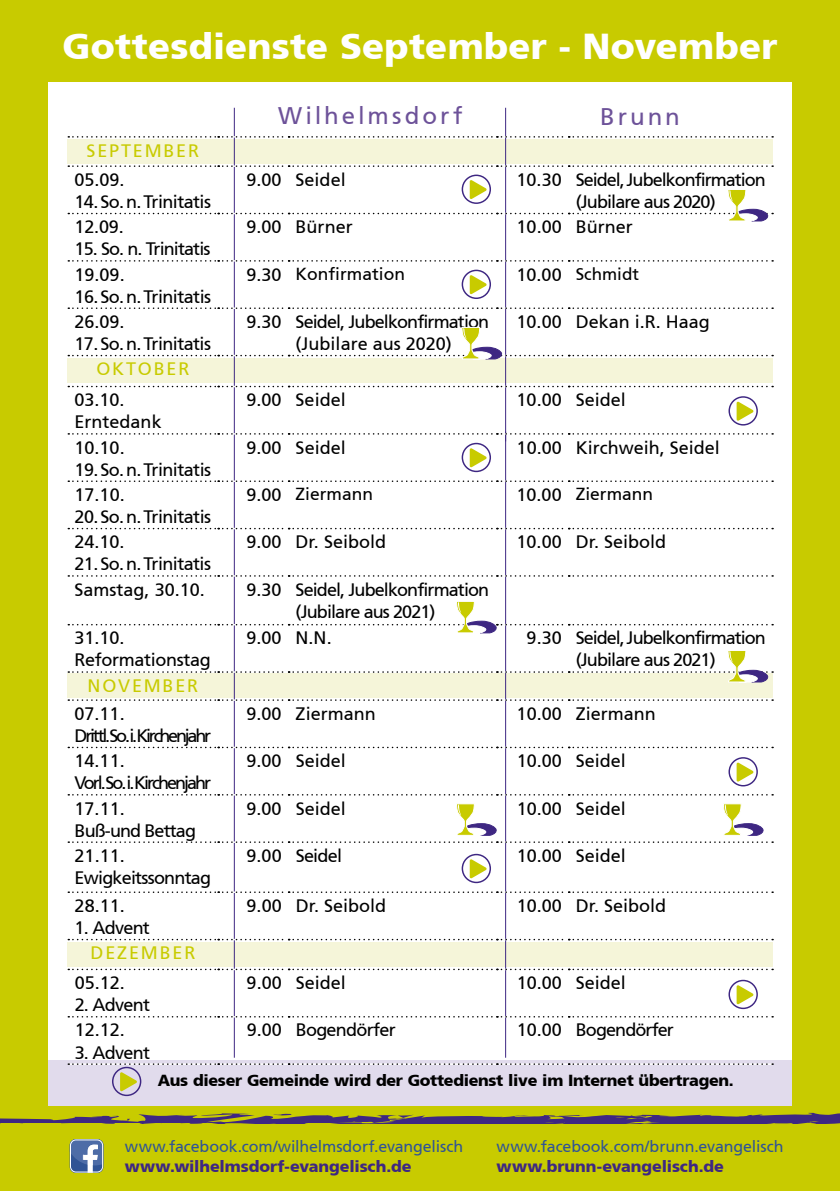
<style>
.page{position:relative;width:840px;height:1191px;background:#fff}
.page>*{position:absolute;margin:0;border:0;box-sizing:border-box;transform-origin:0 0}
.t1{font:900 36px "Frutiger";letter-spacing:.01em;color:#fff}
.t2{font:24px "Frutiger";letter-spacing:.125em;color:#6d5299}
.t3{font:18px/22px "Frutiger";color:#000}
.t4{font:18px/22px "Frutiger";letter-spacing:-.03em;color:#000}
.t5{font:18px/22px "Frutiger";letter-spacing:-.05em;color:#000}
.t6{font:18px/22px "Frutiger";letter-spacing:-.055em;color:#000;text-align:center}
.t7{font:18px "Frutiger";letter-spacing:.1em;color:#c8cb00}
.t8{font:18px/22px "Frutiger";letter-spacing:-.125em;color:#000}
.t9{font:18px/22px "Frutiger";letter-spacing:-.11em;color:#000}
.t10{font:17.4px "Frutiger";color:#000}
.t11{font:17px "Frutiger";color:#000}
.t12{font:16px "Frutiger";letter-spacing:-.005em;color:#305495}
.t13{font:900 16px "Frutiger";letter-spacing:-.02em;color:#000}
.t14{font:900 16px "Frutiger";letter-spacing:-.005em;color:#3e2782}
.s1{font-size:18px}
</style>
<div class="page">
<div style="left:0;top:0;width:839px;height:1191px;background:#c8cb00"></div>
<svg style="left:0;top:1022px;width:839px;height:100px;background:#c2c40a"></svg>
<div style="left:48px;top:82px;width:743px;height:978px;background:#fff"></div>
<div style="left:67px;top:358px;width:705px;height:25px;background:#f5f5d9"></div>
<div style="left:67px;top:672px;width:705px;height:25px;background:#f5f5d9"></div>
<div style="left:67px;top:941px;width:705px;height:25px;background:#f5f5d9"></div>
<div style="left:67px;top:139px;width:705px;height:25px;background:#f5f5d9"></div>
<hr style="left:234px;top:108px;width:1px;height:949px;background:#3e2782">
<hr style="left:505px;top:108px;width:1px;height:333px;background:#3e2782">
<svg style="left:70px;top:1139px;width:33px;height:33px"></svg>
<div style="left:70px;top:1139px;width:33px;height:33px;border:1px solid #fff;border-radius:5px"></div>
<svg style="left:0;top:1121px;width:26px;height:2px"></svg>
<svg style="left:60px;top:1122px;width:17px;height:1px"></svg>
<svg style="left:182px;top:1023px;width:657px;height:100px"></svg>
<svg style="left:91px;top:1115px;width:112px;height:9px"></svg>
<svg style="left:212px;top:1120px;width:39px;height:3px"></svg>
<svg style="left:357px;top:1117px;width:29px;height:4px"></svg>
<svg style="left:690px;top:1114px;width:23px;height:4px"></svg>
<div style="left:48px;top:1060px;width:743px;height:45px;background:#e1dbec"></div>
<hr style="left:505px;top:431px;width:1px;height:626px;background:#3e2782">
<svg style="left:68px;top:136px;width:704px;height:2px"></svg>
<svg style="left:68px;top:165px;width:704px;height:2px"></svg>
<svg style="left:68px;top:260px;width:704px;height:2px"></svg>
<svg style="left:68px;top:307px;width:704px;height:2px"></svg>
<svg style="left:68px;top:386px;width:704px;height:1px"></svg>
<svg style="left:68px;top:433px;width:704px;height:1px"></svg>
<svg style="left:68px;top:480px;width:704px;height:2px"></svg>
<svg style="left:68px;top:528px;width:704px;height:1px"></svg>
<svg style="left:68px;top:575px;width:704px;height:1px"></svg>
<svg style="left:68px;top:699px;width:704px;height:2px"></svg>
<svg style="left:68px;top:746px;width:704px;height:2px"></svg>
<svg style="left:68px;top:794px;width:704px;height:1px"></svg>
<svg style="left:68px;top:841px;width:704px;height:2px"></svg>
<svg style="left:68px;top:891px;width:704px;height:2px"></svg>
<svg style="left:68px;top:938px;width:704px;height:2px"></svg>
<svg style="left:68px;top:968px;width:704px;height:2px"></svg>
<svg style="left:68px;top:1016px;width:704px;height:1px"></svg>
<svg style="left:68px;top:1063px;width:704px;height:33px"></svg>
<svg style="left:456px;top:803px;width:40px;height:32px"></svg>
<svg style="left:723px;top:803px;width:40px;height:32px"></svg>
<svg style="left:68px;top:650px;width:704px;height:32px"></svg>
<svg style="left:68px;top:601px;width:704px;height:32px"></svg>
<svg style="left:68px;top:327px;width:704px;height:32px"></svg>
<svg style="left:728px;top:979px;width:29px;height:30px"></svg>
<svg style="left:728px;top:757px;width:29px;height:29px"></svg>
<svg style="left:728px;top:396px;width:29px;height:29px"></svg>
<svg style="left:461px;top:854px;width:29px;height:29px"></svg>
<svg style="left:461px;top:443px;width:29px;height:29px"></svg>
<svg style="left:461px;top:270px;width:29px;height:29px"></svg>
<svg style="left:68px;top:175px;width:704px;height:46px"></svg>
<h1 class="t1" style="left:62px;top:24px;width:716px">Gottesdienste September - November</h1>
<h2 class="t2" style="left:278px;top:102px;width:186px">Wilhelmsdorf</h2>
<h2 class="t2" style="left:600px;top:102px;width:81px">Brunn</h2>
<p class="t7" style="left:87px;top:140px;width:114px">SEPTEMBER</p>
<p class="t4" style="left:74px;top:169px;width:52px">05.09.</p>
<p class="t4" style="left:74px;top:191px;width:138px">14. So. n. Trinitatis</p>
<p class="t3" style="left:246px;top:169px;width:101px">9.00 Seidel</p>
<p class="t6" style="left:516px;top:169px;width:251px">10.30 Seidel, Jubelkonfirmation (Jubilare aus 2020)</p>
<p class="t4" style="left:74px;top:216px;width:51px">12.09.</p>
<p class="t5" style="left:74px;top:238px;width:137px">15. So. n. Trinitatis</p>
<p class="t3" style="left:246px;top:216px;width:108px">9.00 Bürner</p>
<p class="t3" style="left:516px;top:216px;width:118px">10.00 Bürner</p>
<p class="t4" style="left:75px;top:263px;width:52px">19.09.</p>
<p class="t4" style="left:75px;top:285px;width:138px">16. So. n. Trinitatis</p>
<p class="t10" style="left:246px;top:264px;width:160px"><span class="s1">9.30</span> Konfirmation</p>
<p class="t11" style="left:516px;top:264px;width:124px"><span class="s1">10.00</span> Schmidt</p>
<p class="t4" style="left:74px;top:311px;width:52px">26.09.</p>
<p class="t4" style="left:74px;top:333px;width:138px">17. So. n. Trinitatis</p>
<p class="t5" style="left:295px;top:311px;width:195px;text-indent:-49px">9.30 Seidel, Jubelkonfirmation (Jubilare aus 2020)</p>
<p class="t3" style="left:516px;top:311px;width:195px">10.00 Dekan i.R. Haag</p>
<p class="t7" style="left:96px;top:358px;width:94px">OKTOBER</p>
<p class="t3" style="left:74px;top:389px;width:89px">03.10.<br>Erntedank</p>
<p class="t3" style="left:246px;top:389px;width:101px">9.00 Seidel</p>
<p class="t3" style="left:516px;top:389px;width:111px">10.00 Seidel</p>
<p class="t4" style="left:75px;top:436px;width:52px">10.10.</p>
<p class="t4" style="left:75px;top:458px;width:138px">19. So. n. Trinitatis</p>
<p class="t3" style="left:246px;top:436px;width:101px">9.00 Seidel</p>
<p class="t3" style="left:516px;top:436px;width:205px">10.00 Kirchweih, Seidel</p>
<p class="t4" style="left:75px;top:484px;width:52px">17.10.</p>
<p class="t4" style="left:75px;top:506px;width:138px">20. So. n. Trinitatis</p>
<p class="t4" style="left:74px;top:531px;width:52px">24.10.</p>
<p class="t4" style="left:74px;top:553px;width:138px">21. So. n. Trinitatis</p>
<p class="t10" style="left:246px;top:484px;width:128px"><span class="s1">9.00</span> Ziermann</p>
<p class="t10" style="left:516px;top:484px;width:138px"><span class="s1">10.00</span> Ziermann</p>
<p class="t3" style="left:246px;top:531px;width:141px">9.00 Dr. Seibold</p>
<p class="t3" style="left:516px;top:531px;width:151px">10.00 Dr. Seibold</p>
<p class="t3" style="left:74px;top:578px;width:132px">Samstag, 30.10.</p>
<p class="t5" style="left:246px;top:578px;width:244px;text-align:center">9.30 Seidel, Jubelkonfirmation (Jubilare aus 2021)</p>
<p class="t4" style="left:74px;top:627px;width:137px">31.10.<br>Reformationstag</p>
<p class="t4" style="left:246px;top:627px;width:87px">9.00 N.N.</p>
<p class="t6" style="left:526px;top:627px;width:241px">9.30 Seidel, Jubelkonfirmation (Jubilare aus 2021)</p>
<p class="t7" style="left:87px;top:675px;width:112px">NOVEMBER</p>
<p class="t8" style="left:75px;top:702px;width:138px">07.11.<br>Drittl.So.i.Kirchenjahr</p>
<p class="t3" style="left:246px;top:702px;width:131px">9.00 Ziermann</p>
<p class="t3" style="left:516px;top:702px;width:141px">10.00 Ziermann</p>
<p class="t9" style="left:75px;top:750px;width:138px">14.11.<br>Vorl.So.i.Kirchenjahr</p>
<p class="t3" style="left:246px;top:750px;width:101px">9.00 Seidel</p>
<p class="t3" style="left:516px;top:750px;width:111px">10.00 Seidel</p>
<p class="t5" style="left:75px;top:797px;width:123px">17.11.<br>Buß-und Bettag</p>
<p class="t3" style="left:246px;top:797px;width:101px">9.00 Seidel</p>
<p class="t3" style="left:516px;top:797px;width:111px">10.00 Seidel</p>
<p class="t4" style="left:75px;top:844px;width:138px">21.11.<br>Ewigkeitssonntag</p>
<p class="t4" style="left:246px;top:844px;width:97px">9.00 Seidel</p>
<p class="t3" style="left:516px;top:844px;width:111px">10.00 Seidel</p>
<p class="t4" style="left:75px;top:894px;width:52px">28.11.</p>
<p class="t4" style="left:75px;top:916px;width:77px">1. Advent</p>
<p class="t3" style="left:246px;top:894px;width:141px">9.00 Dr. Seibold</p>
<p class="t3" style="left:516px;top:894px;width:151px">10.00 Dr. Seibold</p>
<p class="t7" style="left:91px;top:942px;width:106px">DEZEMBER</p>
<p class="t4" style="left:75px;top:972px;width:52px">05.12.</p>
<p class="t4" style="left:75px;top:994px;width:77px">2. Advent</p>
<p class="t4" style="left:75px;top:1019px;width:52px">12.12.</p>
<p class="t4" style="left:75px;top:1041px;width:77px">3. Advent</p>
<p class="t3" style="left:246px;top:972px;width:101px">9.00 Seidel</p>
<p class="t3" style="left:516px;top:972px;width:111px">10.00 Seidel</p>
<p class="t4" style="left:246px;top:1019px;width:150px">9.00 Bogendörfer</p>
<p class="t5" style="left:516px;top:1019px;width:159px">10.00 Bogendörfer</p>
<p class="t13" style="left:158px;top:1070px;width:577px">Aus dieser Gemeinde wird der Gottedienst live im Internet übertragen.</p>
<p class="t12" style="left:125px;top:1137px;width:339px">www.facebook.com/wilhelmsdorf.evangelisch</p>
<p class="t14" style="left:125px;top:1156px;width:288px">www.wilhelmsdorf-evangelisch.de</p>
<p class="t12" style="left:496px;top:1137px;width:288px">www.facebook.com/brunn.evangelisch</p>
<p class="t14" style="left:496px;top:1156px;width:228px">www.brunn-evangelisch.de</p>
</div>
